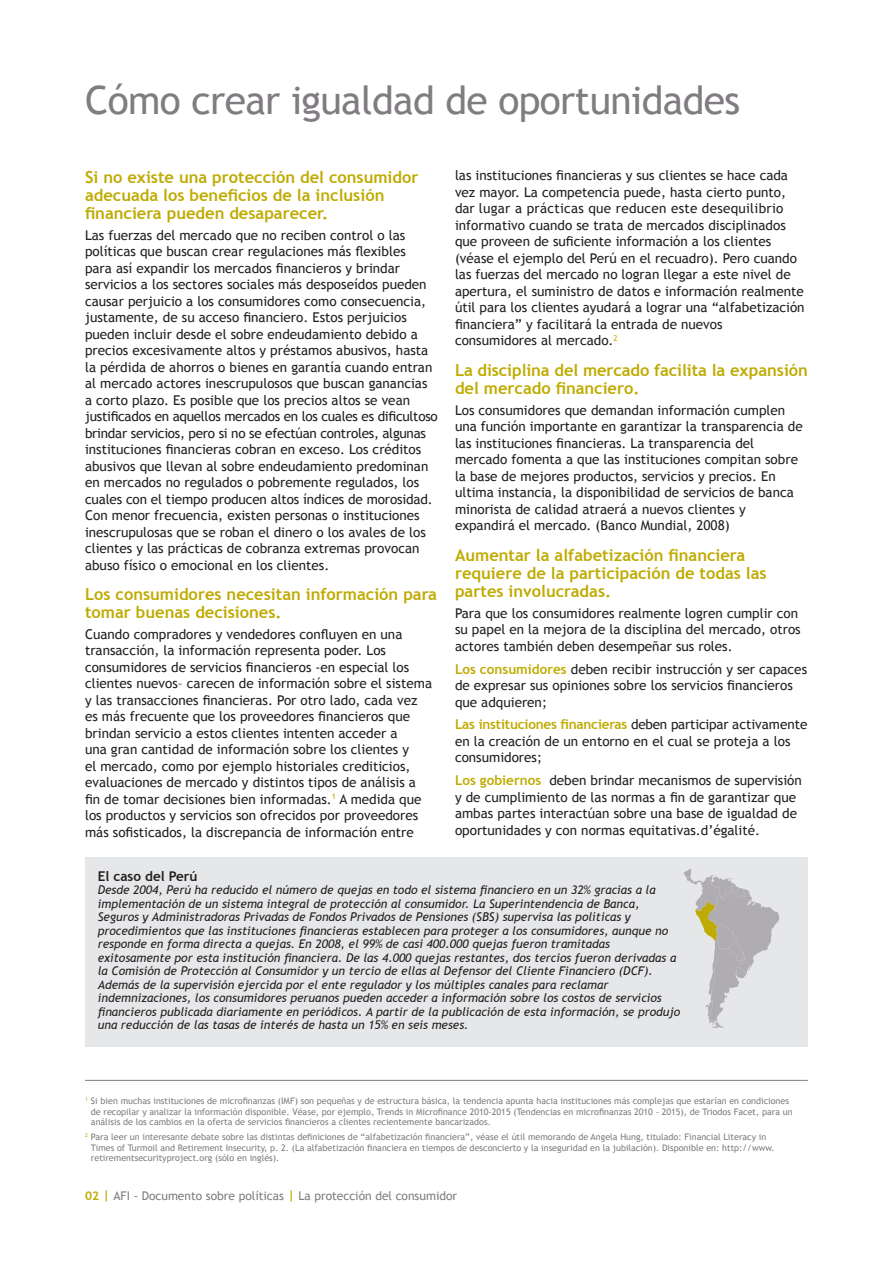
<style>
.page{position:relative;width:893px;height:1263px;background:#fff}
.page>*{position:absolute;margin:0;border:0;box-sizing:border-box;transform-origin:0 0}
.t1{font:39px "Trebuchet MS";letter-spacing:-.015em;color:#807c81}
.t2{font:700 16.5px/18px "Trebuchet MS";color:#bfab02}
.t3{font:13.5px/16.5px "Trebuchet MS";color:#231f20}
.t4{font:700 13.5px "Trebuchet MS";color:#231f20}
.t5{font:italic 12px/13.5px "Trebuchet MS";color:#231f20}
.t6{font:12px "Trebuchet MS";color:#807c81}
.t7{font:9px/10.5px "Trebuchet MS";color:#807c81}
.s1{font-weight:700;color:#bfab02}
</style>
<div class="page">
<hr style="left:85px;top:1080px;width:723px;height:1px;background:#807c81">
<div style="left:85px;top:857px;width:723px;height:189px;background:#e6e7e9"></div>
<svg style="left:684px;top:869px;width:96px;height:159px"></svg>
<p class="t1" style="left:85px;top:77px;width:657px">Cómo crear igualdad de oportunidades</p>
<p class="t2" style="left:85px;top:168px;width:335px">Si no existe una protección del consumidor adecuada los beneficios de la inclusión financiera pueden desaparecer.</p>
<p class="t3" style="left:85px;top:227px;width:354px">Las fuerzas del mercado que no reciben control o las políticas que buscan crear regulaciones más flexibles<br>para así expandir los mercados financieros y brindar servicios a los sectores sociales más desposeídos pueden causar perjuicio a los consumidores como consecuencia, justamente, de su acceso financiero. Estos perjuicios pueden incluir desde el sobre endeudamiento debido a precios excesivamente altos y préstamos abusivos, hasta la pérdida de ahorros o bienes en garantía cuando entran al mercado actores inescrupulosos que buscan ganancias a corto plazo. Es posible que los precios altos se vean justificados en aquellos mercados en los cuales es dificultoso brindar servicios, pero si no se efectúan controles, algunas instituciones financieras cobran en exceso. Los créditos abusivos que llevan al sobre endeudamiento predominan en mercados no regulados o pobremente regulados, los cuales con el tiempo producen altos índices de morosidad.<br>Con menor frecuencia, existen personas o instituciones inescrupulosas que se roban el dinero o los avales de los clientes y las prácticas de cobranza extremas provocan abuso físico o emocional en los clientes.</p>
<p class="t2" style="left:85px;top:585px;width:354px">Los consumidores necesitan información para tomar buenas decisiones.</p>
<p class="t3" style="left:85px;top:626px;width:349px">Cuando compradores y vendedores confluyen en una transacción, la información representa poder. Los consumidores de servicios financieros -en especial los clientes nuevos– carecen de información sobre el sistema y las transacciones financieras. Por otro lado, cada vez</p>
<p class="t3" style="left:85px;top:708px;width:327px">es más frecuente que los proveedores financieros que brindan servicio a estos clientes intenten acceder a</p>
<p class="t3" style="left:85px;top:741px;width:325px">una gran cantidad de información sobre los clientes y</p>
<p class="t3" style="left:85px;top:758px;width:332px">el mercado, como por ejemplo historiales crediticios, evaluaciones de mercado y distintos tipos de análisis a</p>
<p class="t3" style="left:85px;top:791px;width:338px">fin de tomar decisiones bien informadas.<sup>1</sup> A medida que los productos y servicios son ofrecidos por proveedores más sofisticados, la discrepancia de información entre</p>
<p class="t3" style="left:455px;top:167px;width:351px">las instituciones financieras y sus clientes se hace cada vez mayor. La competencia puede, hasta cierto punto, dar lugar a prácticas que reducen este desequilibrio informativo cuando se trata de mercados disciplinados que proveen de suficiente información a los clientes (véase el ejemplo del Perú en el recuadro). Pero cuando las fuerzas del mercado no logran llegar a este nivel de apertura, el suministro de datos e información realmente útil para los clientes ayudará a lograr una “alfabetización financiera” y facilitará la entrada de nuevos consumidores al mercado.<sup>2</sup></p>
<p class="t2" style="left:455px;top:361px;width:354px">La disciplina del mercado facilita la expansión del mercado financiero.</p>
<p class="t3" style="left:455px;top:402px;width:349px">Los consumidores que demandan información cumplen una función importante en garantizar la transparencia de las instituciones financieras. La transparencia del mercado fomenta a que las instituciones compitan sobre la base de mejores productos, servicios y precios. En ultima instancia, la disponibilidad de servicios de banca minorista de calidad atraerá a nuevos clientes y expandirá el mercado. (Banco Mundial, 2008)</p>
<p class="t2" style="left:455px;top:546px;width:313px">Aumentar la alfabetización financiera requiere de la participación de todas las partes involucradas.</p>
<p class="t3" style="left:455px;top:605px;width:347px">Para que los consumidores realmente logren cumplir con su papel en la mejora de la disciplina del mercado, otros actores también deben desempeñar sus roles.</p>
<p class="t3" style="left:455px;top:661px;width:354px"><span class="s1">Los consumidores</span> deben recibir instrucción y ser capaces de expresar sus opiniones sobre los servicios financieros que adquieren;</p>
<p class="t3" style="left:455px;top:716px;width:354px"><span class="s1">Las instituciones financieras</span> deben participar activamente en la creación de un entorno en el cual se proteja a los consumidores;</p>
<p class="t3" style="left:455px;top:772px;width:348px"><span class="s1">Los gobiernos</span> deben brindar mecanismos de supervisión y de cumplimiento de las normas a fin de garantizar que ambas partes interactúan sobre una base de igualdad de oportunidades y con normas equitativas.d’égalité.</p>
<p class="t4" style="left:98px;top:868px;width:101px">El caso del Perú</p>
<p class="t5" style="left:98px;top:883px;width:584px">Desde 2004, Perú ha reducido el número de quejas en todo el sistema financiero en un 32% gracias a la implementación de un sistema integral de protección al consumidor. La Superintendencia de Banca, Seguros y Administradoras Privadas de Fondos Privados de Pensiones (SBS) supervisa las políticas y procedimientos que las instituciones financieras establecen para proteger a los consumidores, aunque no responde en forma directa a quejas. En 2008, el 99% de casi 400.000 quejas fueron tramitadas exitosamente por esta institución financiera. De las 4.000 quejas restantes, dos tercios fueron derivadas a la Comisión de Protección al Consumidor y un tercio de ellas al Defensor del Cliente Financiero (DCF).<br>Además de la supervisión ejercida por el ente regulador y los múltiples canales para reclamar indemnizaciones, los consumidores peruanos pueden acceder a información sobre los costos de servicios financieros publicada diariamente en periódicos. A partir de la publicación de esta información, se produjo una reducción de las tasas de interés de hasta un 15% en seis meses.</p>
<p class="t7" style="left:91px;top:1096px;width:703px;text-indent:-6px"><sup>1</sup> Si bien muchas instituciones de microfinanzas (IMF) son pequeñas y de estructura básica, la tendencia apunta hacia instituciones más complejas que estarían en condiciones de recopilar y analizar la información disponible. Véase, por ejemplo, Trends in Microfinance 2010-2015 (Tendencias en microfinanzas 2010 - 2015), de Triodos Facet, para un análisis de los cambios en la oferta de servicios financieros a clientes recientemente bancarizados.</p>
<p class="t7" style="left:91px;top:1132px;width:685px;text-indent:-6px"><sup>2</sup> Para leer un interesante debate sobre las distintas definiciones de “alfabetización financiera”, véase el útil memorando de Angela Hung, titulado: Financial Literacy in<br>Times of Turmoil and Retirement Insecurity, p. 2. (La alfabetización financiera en tiempos de desconcierto y la inseguridad en la jubilación). Disponible en: http://www. retirementsecurityproject.org (sólo en inglés).</p>
<p class="t6" style="left:85px;top:1189px;width:374px"><span class="s1">02 |</span> AFI - Documento sobre políticas <span class="s1">|</span> La protección del consumidor</p>
</div>
